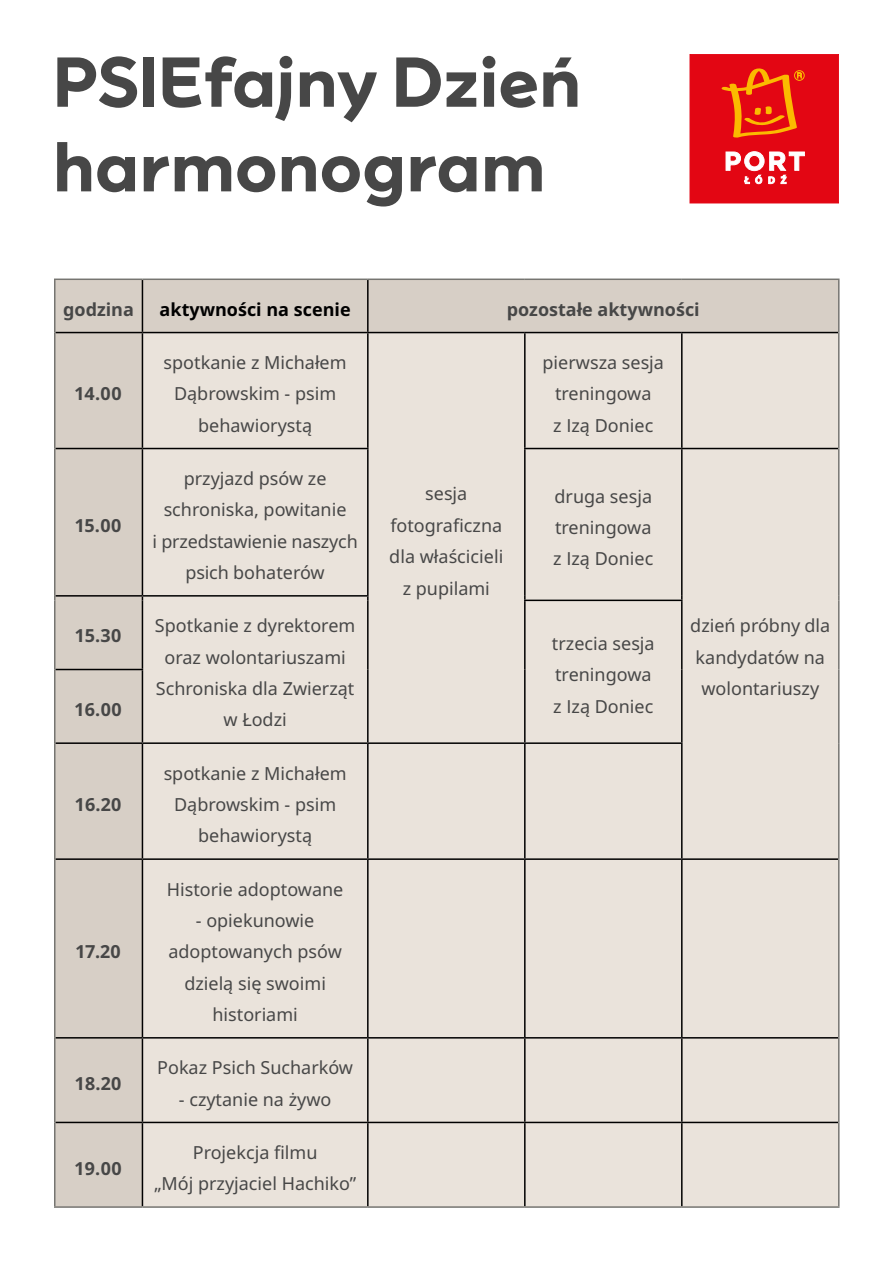
<style>
.page{position:relative;width:893px;height:1263px;background:#fff}
.page>*{position:absolute;margin:0;border:0;box-sizing:border-box;transform-origin:0 0}
.t1{font:700 70.5px/84.6px "Lively Headline";letter-spacing:-.01em;color:#474747}
.t2{font:18px/31.3px "Noto IKEA Latin";color:#474747;text-align:center}
.t3{font:700 18px "Noto IKEA Latin";color:#474747}
.t4{font:700 18px "Noto IKEA Latin";color:#000}
</style>
<div class="page">
<svg style="left:690px;top:54px;width:149px;height:149px;background:#e51d1c"></svg>
<div style="left:56px;top:280px;width:782px;height:926px;background:#d7cfc6"></div>
<div style="left:143px;top:333px;width:695px;height:873px;background:#eae3db"></div>
<hr style="left:142px;top:280px;width:1px;height:52px;background:#000">
<hr style="left:367px;top:280px;width:2px;height:52px;background:#000">
<hr style="left:56px;top:332px;width:86px;height:1px;background:#000">
<hr style="left:142px;top:332px;width:226px;height:1px;background:#000">
<hr style="left:142px;top:333px;width:1px;height:115px;background:#000">
<hr style="left:368px;top:332px;width:157px;height:1px;background:#000">
<hr style="left:367px;top:333px;width:2px;height:115px;background:#000">
<hr style="left:525px;top:332px;width:157px;height:1px;background:#000">
<hr style="left:524px;top:333px;width:2px;height:115px;background:#000">
<hr style="left:682px;top:332px;width:156px;height:1px;background:#000">
<hr style="left:681px;top:333px;width:2px;height:115px;background:#000">
<hr style="left:56px;top:448px;width:86px;height:1px;background:#000">
<hr style="left:142px;top:448px;width:227px;height:1px;background:#000">
<hr style="left:142px;top:449px;width:1px;height:146px;background:#000">
<hr style="left:367px;top:449px;width:2px;height:146px;background:#000">
<hr style="left:524px;top:448px;width:158px;height:1px;background:#000">
<hr style="left:524px;top:449px;width:2px;height:147px;background:#000">
<hr style="left:682px;top:448px;width:156px;height:1px;background:#000">
<hr style="left:681px;top:449px;width:2px;height:147px;background:#000">
<hr style="left:56px;top:595px;width:86px;height:2px;background:#000">
<hr style="left:142px;top:595px;width:227px;height:2px;background:#000">
<hr style="left:142px;top:600px;width:1px;height:69px;background:#000">
<hr style="left:367px;top:600px;width:2px;height:69px;background:#000">
<hr style="left:524px;top:600px;width:159px;height:1px;background:#000">
<hr style="left:524px;top:601px;width:2px;height:68px;background:#000">
<hr style="left:681px;top:601px;width:2px;height:68px;background:#000">
<hr style="left:56px;top:669px;width:87px;height:1px;background:#000">
<hr style="left:142px;top:670px;width:1px;height:72px;background:#000">
<hr style="left:367px;top:669px;width:2px;height:73px;background:#000">
<hr style="left:524px;top:669px;width:2px;height:73px;background:#000">
<hr style="left:681px;top:669px;width:2px;height:73px;background:#000">
<hr style="left:56px;top:742px;width:86px;height:2px;background:#000">
<hr style="left:142px;top:742px;width:226px;height:2px;background:#000">
<hr style="left:142px;top:744px;width:1px;height:114px;background:#000">
<hr style="left:368px;top:742px;width:157px;height:2px;background:#000">
<hr style="left:367px;top:744px;width:2px;height:114px;background:#000">
<hr style="left:525px;top:742px;width:158px;height:2px;background:#000">
<hr style="left:524px;top:744px;width:2px;height:114px;background:#000">
<hr style="left:681px;top:744px;width:2px;height:114px;background:#000">
<hr style="left:56px;top:858px;width:86px;height:2px;background:#000">
<hr style="left:142px;top:858px;width:226px;height:2px;background:#000">
<hr style="left:142px;top:860px;width:1px;height:177px;background:#000">
<hr style="left:368px;top:858px;width:157px;height:2px;background:#000">
<hr style="left:367px;top:860px;width:2px;height:177px;background:#000">
<hr style="left:525px;top:858px;width:157px;height:2px;background:#000">
<hr style="left:524px;top:860px;width:2px;height:177px;background:#000">
<hr style="left:682px;top:858px;width:156px;height:2px;background:#000">
<hr style="left:681px;top:860px;width:2px;height:177px;background:#000">
<hr style="left:56px;top:1037px;width:86px;height:1px;background:#000">
<hr style="left:142px;top:1037px;width:226px;height:1px;background:#000">
<hr style="left:142px;top:1038px;width:1px;height:84px;background:#000">
<hr style="left:368px;top:1037px;width:157px;height:1px;background:#000">
<hr style="left:367px;top:1038px;width:2px;height:84px;background:#000">
<hr style="left:525px;top:1037px;width:157px;height:1px;background:#000">
<hr style="left:524px;top:1038px;width:2px;height:84px;background:#000">
<hr style="left:682px;top:1037px;width:156px;height:1px;background:#000">
<hr style="left:681px;top:1038px;width:2px;height:84px;background:#000">
<hr style="left:56px;top:1122px;width:86px;height:1px;background:#000">
<hr style="left:142px;top:1122px;width:226px;height:1px;background:#000">
<hr style="left:142px;top:1123px;width:1px;height:83px;background:#000">
<hr style="left:368px;top:1122px;width:157px;height:1px;background:#000">
<hr style="left:367px;top:1123px;width:2px;height:83px;background:#000">
<hr style="left:525px;top:1122px;width:157px;height:1px;background:#000">
<hr style="left:524px;top:1123px;width:2px;height:83px;background:#000">
<hr style="left:682px;top:1122px;width:156px;height:1px;background:#000">
<hr style="left:681px;top:1123px;width:2px;height:83px;background:#000">
<hr style="left:54px;top:279px;width:88px;height:1px;background:#767571">
<hr style="left:54px;top:280px;width:2px;height:53px;background:#767571">
<hr style="left:142px;top:279px;width:226px;height:1px;background:#767571">
<hr style="left:368px;top:279px;width:157px;height:1px;background:#767571">
<hr style="left:525px;top:279px;width:157px;height:1px;background:#767571">
<hr style="left:682px;top:279px;width:157px;height:1px;background:#767571">
<hr style="left:838px;top:280px;width:1px;height:53px;background:#767571">
<hr style="left:54px;top:333px;width:2px;height:115px;background:#767571">
<hr style="left:838px;top:333px;width:1px;height:115px;background:#767571">
<hr style="left:54px;top:448px;width:2px;height:148px;background:#767571">
<hr style="left:838px;top:448px;width:1px;height:148px;background:#767571">
<hr style="left:838px;top:600px;width:1px;height:69px;background:#767571">
<hr style="left:838px;top:669px;width:1px;height:74px;background:#767571">
<hr style="left:838px;top:743px;width:1px;height:116px;background:#767571">
<hr style="left:54px;top:600px;width:2px;height:69px;background:#767571">
<hr style="left:54px;top:669px;width:2px;height:74px;background:#767571">
<hr style="left:54px;top:743px;width:2px;height:116px;background:#767571">
<hr style="left:54px;top:859px;width:2px;height:179px;background:#767571">
<hr style="left:838px;top:859px;width:1px;height:179px;background:#767571">
<hr style="left:54px;top:1038px;width:2px;height:84px;background:#767571">
<hr style="left:838px;top:1038px;width:1px;height:84px;background:#767571">
<hr style="left:54px;top:1122px;width:2px;height:84px;background:#767571">
<hr style="left:838px;top:1122px;width:1px;height:84px;background:#767571">
<hr style="left:54px;top:1206px;width:88px;height:2px;background:#767571">
<hr style="left:142px;top:1206px;width:226px;height:2px;background:#767571">
<hr style="left:368px;top:1206px;width:157px;height:2px;background:#767571">
<hr style="left:525px;top:1206px;width:157px;height:2px;background:#767571">
<hr style="left:682px;top:1206px;width:157px;height:2px;background:#767571">
<h1 class="t1" style="left:52px;top:40px;width:531px">PSIEfajny Dzień harmonogram</h1>
<p class="t3" style="left:63px;top:296px;width:72px">godzina</p>
<p class="t4" style="left:160px;top:296px;width:192px">aktywności na scenie</p>
<p class="t3" style="left:507px;top:296px;width:194px">pozostałe aktywności</p>
<p class="t3" style="left:75px;top:381px;width:48px">14.00</p>
<p class="t3" style="left:75px;top:513px;width:48px">15.00</p>
<p class="t2" style="left:164px;top:346px;width:184px">spotkanie z Michałem<br>Dąbrowskim - psim behawiorystą</p>
<p class="t2" style="left:152px;top:462px;width:207px">przyjazd psów ze schroniska, powitanie<br>i przedstawienie naszych psich bohaterów</p>
<p class="t2" style="left:389px;top:478px;width:116px">sesja fotograficzna dla właścicieli z pupilami</p>
<p class="t2" style="left:543px;top:346px;width:123px">pierwsza sesja treningowa<br>z Izą Doniec</p>
<p class="t2" style="left:553px;top:480px;width:102px;text-align:justify">druga sesja treningowa z Izą Doniec</p>
<p class="t3" style="left:76px;top:623px;width:47px">15.30</p>
<p class="t2" style="left:155px;top:609px;width:202px">Spotkanie z dyrektorem oraz wolontariuszami<br>Schroniska dla Zwierząt w Łodzi</p>
<p class="t2" style="left:552px;top:627px;width:104px;text-align:left">trzecia sesja treningowa</p>
<p class="t3" style="left:75px;top:697px;width:49px">16.00</p>
<p class="t2" style="left:553px;top:690px;width:102px">z Izą Doniec</p>
<p class="t3" style="left:76px;top:792px;width:48px">16.20</p>
<p class="t3" style="left:76px;top:939px;width:46px">17.20</p>
<p class="t3" style="left:76px;top:1071px;width:48px">18.20</p>
<p class="t3" style="left:75px;top:1155px;width:49px">19.00</p>
<p class="t2" style="left:164px;top:757px;width:184px">spotkanie z Michałem<br>Dąbrowskim - psim behawiorystą</p>
<p class="t2" style="left:167px;top:873px;width:178px">Historie adoptowane</p>
<p class="t2" style="left:168px;top:904px;width:175px">- opiekunowie adoptowanych psów dzielą się swoimi historiami</p>
<p class="t2" style="left:157px;top:1051px;width:197px">Pokaz Psich Sucharków</p>
<p class="t2" style="left:179px;top:1083px;width:154px">- czytanie na żywo</p>
<p class="t2" style="left:154px;top:1136px;width:204px">Projekcja filmu<br>„Mój przyjaciel Hachiko”</p>
<p class="t2" style="left:690px;top:609px;width:141px">dzień próbny dla kandydatów na wolontariuszy</p>
</div>
